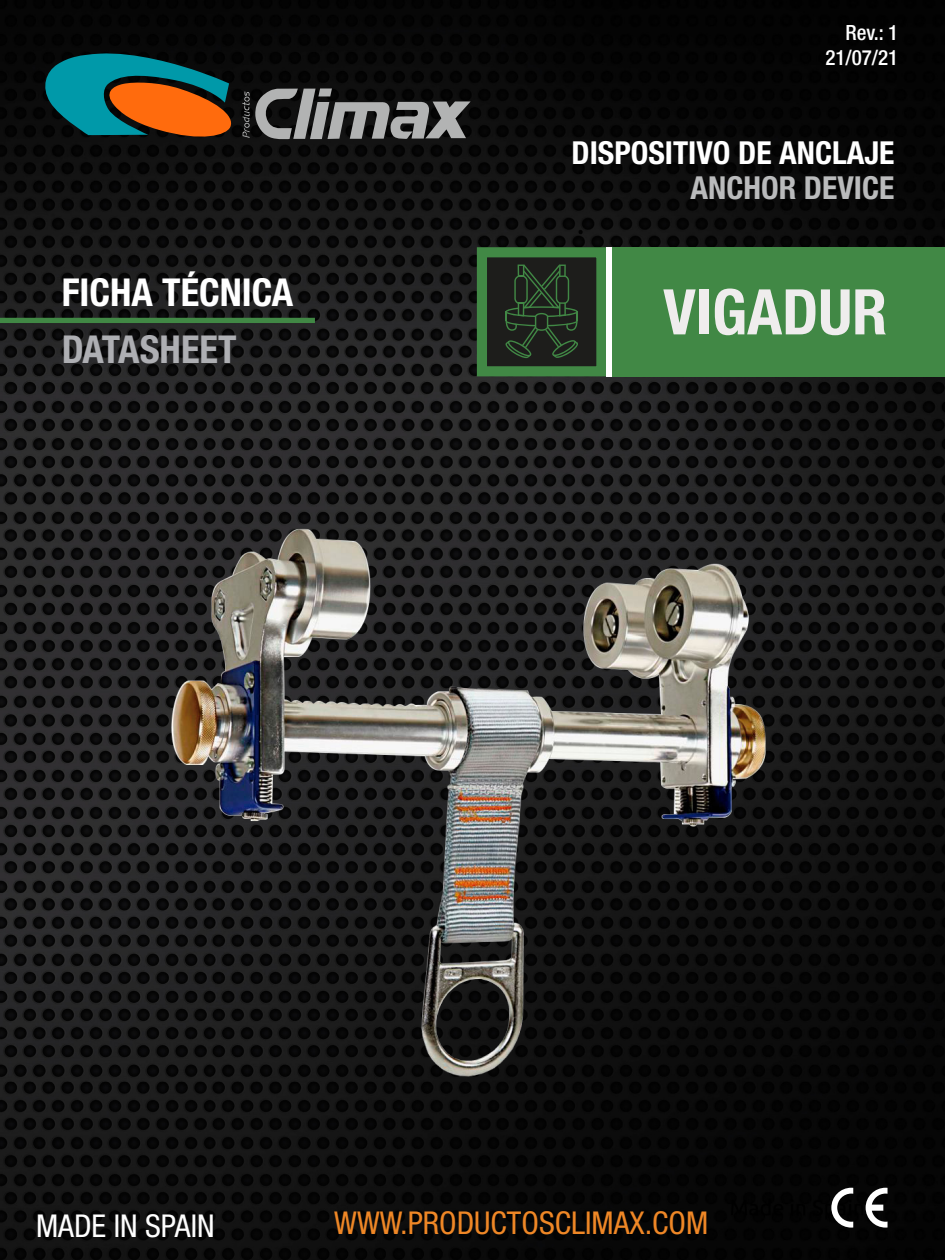
<style>
.page{position:relative;width:945px;height:1260px;background:#fff}
.page>*{position:absolute;margin:0;border:0;box-sizing:border-box;transform-origin:0 0}
.t1{font:700 condensed 63px "Helvetica Neue LT Std";color:#efeded}
.t2{font:700 condensed 38.5px "Helvetica Neue LT Std";color:#fff}
.t3{font:700 condensed 38.5px "Helvetica Neue LT Std";color:#aeafb3}
.t4{font:700 condensed 31.68px "Helvetica Neue LT Std";color:#fff}
.t5{font:700 condensed 31.68px "Helvetica Neue LT Std";color:#babbbc}
.t6{font:condensed 31.5px "Helvetica Neue LT Std";color:#ef8726}
.t7{font:condensed 31.5px "Helvetica Neue LT Std";color:#fff}
.t8{font:500 condensed 21px/25.2px "Helvetica Neue LT Std";color:#fff;text-align:right}
</style>
<div class="page">
<img style="left:0;top:0;width:945px;height:1260px">
<div style="left:0;top:318px;width:315px;height:5px;background:#418845"></div>
<svg style="left:41px;top:52px;width:195px;height:90px;background:#435746"></svg>
<svg style="left:242px;top:89px;width:229px;height:51px;background:#585959"></svg>
<svg style="left:831px;top:1188px;width:22px;height:40px"></svg>
<svg style="left:866px;top:1188px;width:22px;height:40px"></svg>
<div style="left:482px;top:250px;width:123px;height:125px;background:#1d1d1b"></div>
<svg style="left:506px;top:265px;width:72px;height:93px"></svg>
<div style="left:477px;top:247px;width:129px;height:129px;border:10px solid #418845"></div>
<div style="left:612px;top:247px;width:333px;height:129px;background:#418845"></div>
<div style="left:606px;top:247px;width:6px;height:129px;background:#fff"></div>
<img style="left:136px;top:473px;width:691px;height:637px">
<p class="t8" style="left:826px;top:19px;width:74px">Rev.: 1<br>21/07/21</p>
<p class="t2" style="left:62px;top:269px;width:233px">FICHA TÉCNICA</p>
<p class="t3" style="left:62px;top:326px;width:176px">DATASHEET</p>
<p class="t4" style="left:572px;top:134px;width:324px">DISPOSITIVO DE ANCLAJE</p>
<p class="t5" style="left:691px;top:169px;width:205px">ANCHOR DEVICE</p>
<h1 class="t1" style="left:663px;top:274px;width:226px">VIGADUR</h1>
<p class="t7" style="left:36px;top:1208px;width:180px">MADE IN SPAIN</p>
<p class="t6" style="left:334px;top:1204px;width:375px">WWW.PRODUCTOSCLIMAX.COM</p>
</div>
